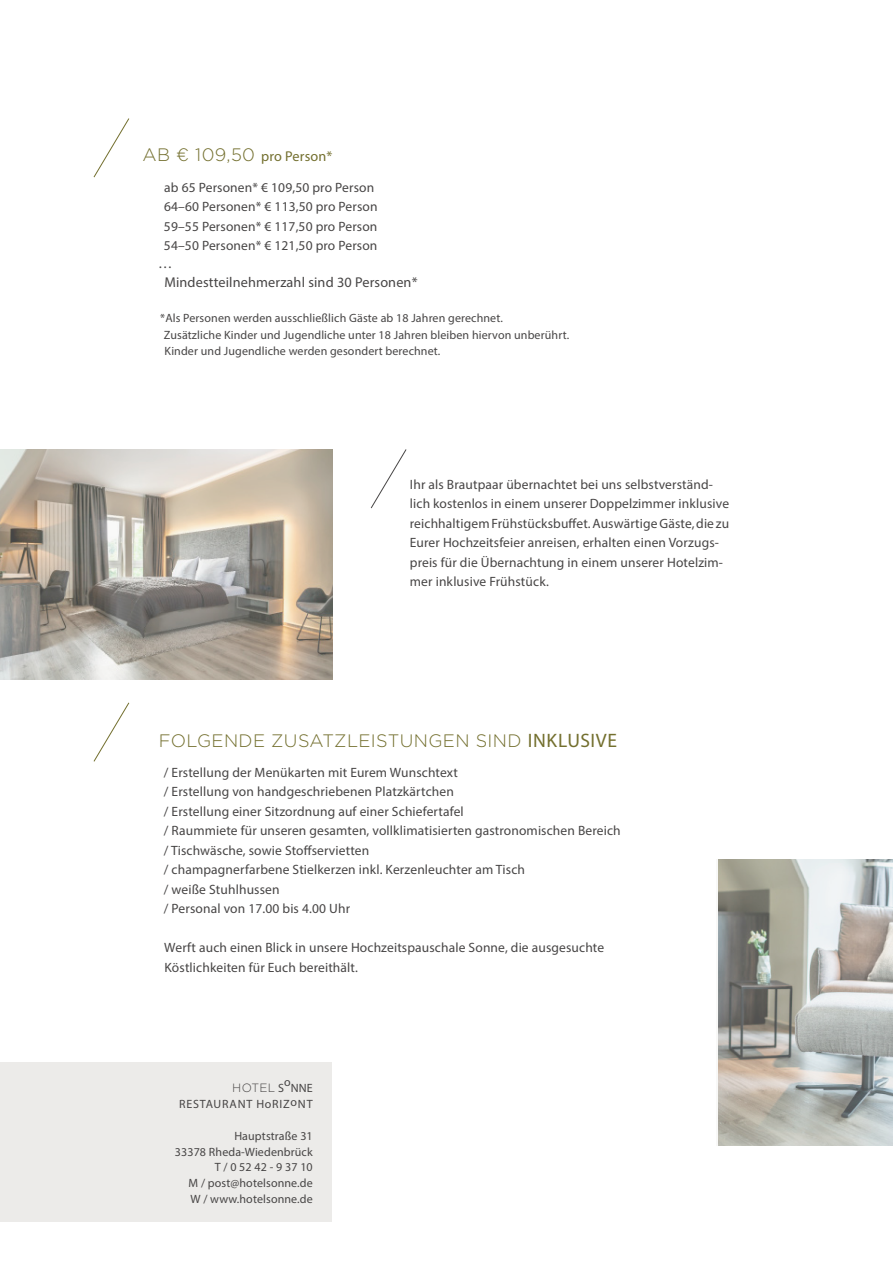
<style>
.page{position:relative;width:893px;height:1263px;background:#fff}
.page>*{position:absolute;margin:0;border:0;box-sizing:border-box;transform-origin:0 0}
.t1{font:300 18px "Gotham";letter-spacing:.02em;color:#736f2e}
.t2{font:14.25px/18.8px "Myriad Pro";letter-spacing:.01em;color:#474545}
.t3{font:14.25px "Myriad Pro";letter-spacing:.01em;color:#736f2e}
.t4{font:13.5px/19.5px "Myriad Pro";letter-spacing:.01em;color:#474545}
.t5{font:12px/16.5px "Myriad Pro";letter-spacing:.01em;color:#474545}
.t6{font:12px/16.5px "Myriad Pro";letter-spacing:.07em;color:#474545;text-align:right}
.t7{font:300 12px "Gotham";letter-spacing:.02em;color:#474545}
.s1{font-family:"Gotham";font-weight:300;font-size:18px}
.s2{font-family:"Myriad Pro";font-weight:400;font-size:19.5px}
.s3{font-family:"Myriad Pro";font-weight:400}
</style>
<div class="page">
<svg style="left:94px;top:118px;width:35px;height:60px"></svg>
<svg style="left:94px;top:702px;width:35px;height:60px"></svg>
<div style="left:0;top:1062px;width:332px;height:160px;background:#ecebe9"></div>
<svg style="left:371px;top:449px;width:35px;height:59px"></svg>
<svg style="left:718px;top:859px;width:175px;height:286px;background:#b1b1ab"></svg>
<svg style="left:0;top:449px;width:333px;height:230px;background:#b2aa9e"></svg>
<p class="t3" style="left:142px;top:147px;width:191px"><span class="s1">AB ¤ 109,50</span> pro Person*</p>
<p class="t4" style="left:164px;top:177px;width:215px">ab 65 Personen* € 109,50 pro Person<br>64–60 Personen* € 113,50 pro Person<br>59–55 Personen* € 117,50 pro Person</p>
<p class="t4" style="left:164px;top:236px;width:215px">54–50 Personen* € 121,50 pro Person</p>
<p class="t2" style="left:164px;top:254px;width:255px;text-indent:-6px">…<br>Mindestteilnehmerzahl sind 30 Personen*</p>
<p class="t5" style="left:160px;top:310px;width:410px">*Als Personen werden ausschließlich Gäste ab 18 Jahren gerechnet.<br>Zusätzliche Kinder und Jugendliche unter 18 Jahren bleiben hiervon unberührt.<br>Kinder und Jugendliche werden gesondert berechnet.</p>
<p class="t4" style="left:410px;top:474px;width:321px">Ihr als Brautpaar übernachtet bei uns selbstverständ&shy;lich kostenlos in einem unserer Doppelzimmer inklusive reichhaltigem Frühstücksbuffet. Auswärtige Gäste, die zu Eurer Hochzeitsfeier anreisen, erhalten einen Vorzugs&shy;preis für die Übernachtung in einem unserer Hotelzim&shy;mer inklusive Frühstück.</p>
<p class="t1" style="left:159px;top:730px;width:460px">FOLGENDE ZUSATZLEISTUNGEN SIND <span class="s2">INKLUSIVE</span></p>
<p class="t4" style="left:164px;top:762px;width:458px">/ Erstellung der Menükarten mit Eurem Wunschtext<br>/ Erstellung von handgeschriebenen Platzkärtchen<br>/ Erstellung einer Sitzordnung auf einer Schiefertafel<br>/ Raummiete für unseren gesamten, vollklimatisierten gastronomischen Bereich / Tischwäsche, sowie Stoffservietten<br>/ champagnerfarbene Stielkerzen inkl. Kerzenleuchter am Tisch</p>
<p class="t4" style="left:164px;top:879px;width:117px">/ weiße Stuhlhussen</p>
<p class="t4" style="left:164px;top:899px;width:188px">/ Personal von 17.00 bis 4.00 Uhr</p>
<p class="t4" style="left:164px;top:938px;width:441px">Werft auch einen Blick in unsere Hochzeitspauschale Sonne, die ausgesuchte</p>
<p class="t4" style="left:165px;top:957px;width:195px">Köstlichkeiten für Euch bereithält.</p>
<p class="t5" style="left:284px;top:1073px;width:8px">o</p>
<p class="t6" style="left:179px;top:1079px;width:135px">NNE<br>RESTAURANT HoRIZoNT</p>
<p class="t5" style="left:234px;top:1127px;width:80px">Hauptstraße 31</p>
<p class="t5" style="left:175px;top:1143px;width:139px">33378 Rheda-Wiedenbrück</p>
<p class="t5" style="left:215px;top:1159px;width:100px">T / 0 52 42 - 9 37 10</p>
<p class="t5" style="left:189px;top:1174px;width:126px">M / post@hotelsonne.de</p>
<p class="t5" style="left:190px;top:1190px;width:124px">W / www.hotelsonne.de</p>
<p class="t7" style="left:232px;top:1081px;width:53px">HOTEL <span class="s3">S</span></p>
</div>
